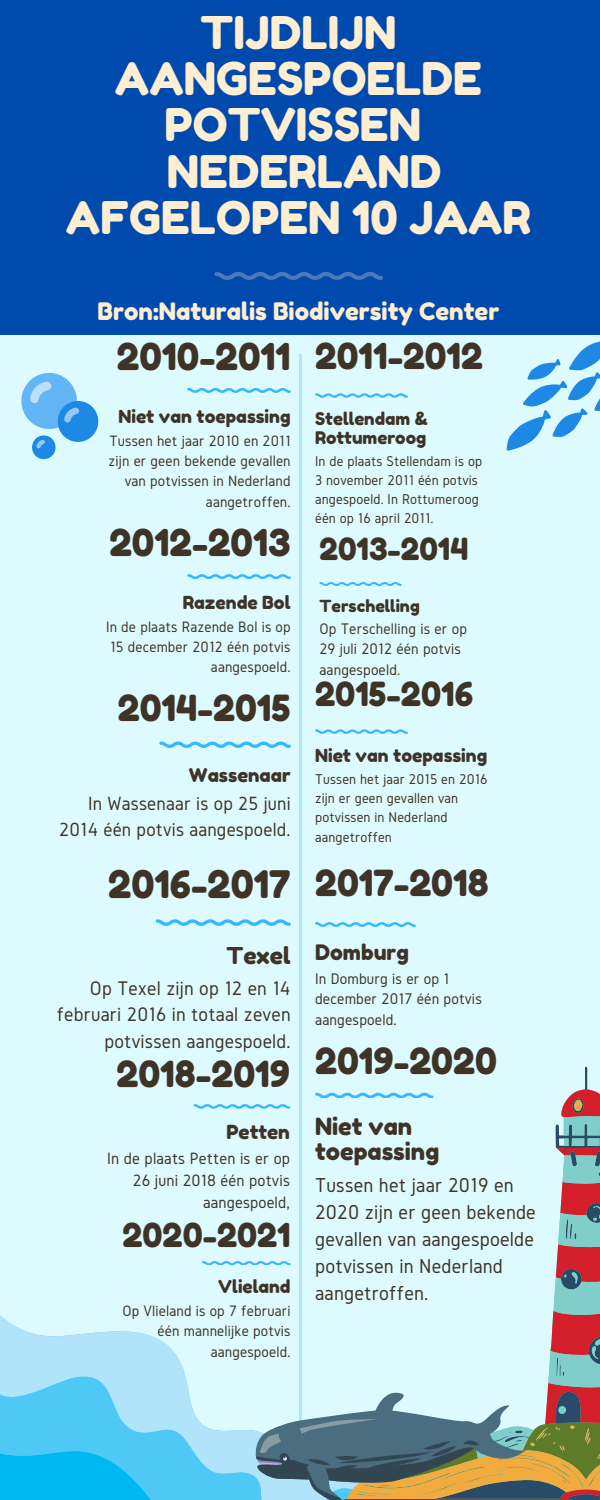
<style>
.page{position:relative;width:600px;height:1500px;background:#ddfbff}
.page>*{position:absolute;margin:0;border:0;box-sizing:border-box;transform-origin:0 0}
.t1{font:45px/46.2px "Fredoka One";color:#ffeed1;text-align:center}
.t2{font:38px "Fredoka One";color:#3e3326}
.t3{font:37px "Fredoka One";color:#3e3326}
.t4{font:36px "Fredoka One";color:#3e3326}
.t5{font:35.7px "Fredoka One";color:#3e3326}
.t6{font:33.2px "Fredoka One";color:#3e3326}
.t7{font:33px "Fredoka One";color:#3e3326}
.t8{font:30.5px "Fredoka One";color:#3e3326}
.t9{font:24.1px "Fredoka One";color:#ffeed1}
.t10{font:23.8px/25px "Fredoka One";color:#3e3326}
.t11{font:23.2px "Fredoka One";color:#3e3326}
.t12{font:21.3px "Fredoka One";color:#3e3326}
.t13{font:20.9px/27.1px "Gidole";letter-spacing:.01em;color:#3e3326}
.t14{font:20.4px/26.4px "Gidole";letter-spacing:.01em;color:#3e3326;text-align:right}
.t15{font:19.8px/25.7px "Gidole";letter-spacing:.01em;color:#3e3326;text-align:right}
.t16{font:19.4px "Fredoka One";color:#3e3326}
.t17{font:18.8px "Fredoka One";color:#3e3326}
.t18{font:18px "Fredoka One";color:#3e3326}
.t19{font:17.8px "Fredoka One";color:#3e3326}
.t20{font:17.4px/18.1px "Fredoka One";color:#3e3326}
.t21{font:17.1px/22.1px "Gidole";letter-spacing:.01em;color:#3e3326;text-align:right}
.t22{font:16.6px "Fredoka One";color:#3e3326}
.t23{font:16px/20.7px "Gidole";letter-spacing:.01em;color:#3e3326}
.t24{font:15.9px/20.6px "Gidole";letter-spacing:.01em;color:#3e3326}
.t25{font:15.7px/20.3px "Gidole";letter-spacing:.01em;color:#3e3326;text-align:right}
.t26{font:15.6px/20.3px "Gidole";letter-spacing:.01em;color:#3e3326;text-align:right}
.t27{font:14.7px/19.1px "Gidole";letter-spacing:.01em;color:#3e3326}
</style>
<div class="page">
<hr style="left:299px;top:354px;width:3px;height:1089px;background:#38b6ff">
<div style="left:0;top:0;width:600px;height:335px;background:#004aad"></div>
<svg style="left:214px;top:272px;width:169px;height:8px"></svg>
<svg style="left:156px;top:920px;width:135px;height:5px"></svg>
<svg style="left:315px;top:922px;width:101px;height:5px"></svg>
<svg style="left:194px;top:1104px;width:96px;height:4px"></svg>
<svg style="left:315px;top:1093px;width:27px;height:5px"></svg>
<svg style="left:21px;top:373px;width:77px;height:86px"></svg>
<svg style="left:506px;top:341px;width:94px;height:110px"></svg>
<svg style="left:0;top:1279px;width:302px;height:221px"></svg>
<svg style="left:567px;top:1067px;width:33px;height:32px"></svg>
<svg style="left:548px;top:1099px;width:52px;height:278px"></svg>
<svg style="left:246px;top:1351px;width:56px;height:149px"></svg>
<svg style="left:251px;top:1377px;width:349px;height:123px"></svg>
<svg style="left:315px;top:730px;width:93px;height:3px"></svg>
<svg style="left:159px;top:742px;width:132px;height:5px"></svg>
<svg style="left:319px;top:582px;width:83px;height:4px"></svg>
<svg style="left:187px;top:574px;width:104px;height:5px"></svg>
<svg style="left:187px;top:388px;width:104px;height:4px"></svg>
<svg style="left:315px;top:393px;width:93px;height:4px"></svg>
<p class="t1" style="left:115px;top:9px;width:369px">TIJDLIJN<br>AANGESPOELDE<br>POTVISSEN<br>NEDERLAND</p>
<p class="t1" style="left:66px;top:194px;width:467px">AFGELOPEN 10 JAAR</p>
<p class="t9" style="left:98px;top:297px;width:403px">Bron:Naturalis Biodiversity Center</p>
<p class="t3" style="left:117px;top:334px;width:175px">2010-2011</p>
<p class="t18" style="left:118px;top:405px;width:174px">Niet van toepassing</p>
<p class="t26" style="left:109px;top:430px;width:184px">Tussen het jaar 2010 en 2011 zijn er geen bekende gevallen van potvissen in Nederland aangetroffen.</p>
<p class="t3" style="left:109px;top:520px;width:183px">2012-2013</p>
<p class="t18" style="left:183px;top:591px;width:109px">Razende Bol</p>
<p class="t26" style="left:106px;top:616px;width:186px">In de plaats Razende Bol is op<br>15 december 2012 één potvis aangespoeld.</p>
<p class="t4" style="left:118px;top:686px;width:174px">2014-2015</p>
<p class="t17" style="left:189px;top:764px;width:103px">Wassenaar</p>
<p class="t15" style="left:59px;top:791px;width:233px">In Wassenaar is op 25 juni<br>2014 één potvis aangespoeld.</p>
<p class="t2" style="left:108px;top:861px;width:184px">2016-2017</p>
<p class="t11" style="left:226px;top:942px;width:66px">Texel</p>
<p class="t14" style="left:57px;top:975px;width:235px">Op Texel zijn op 12 en 14 februari 2016 in totaal zeven potvissen aangespoeld.</p>
<p class="t4" style="left:116px;top:1052px;width:175px">2018-2019</p>
<p class="t16" style="left:226px;top:1120px;width:65px">Petten</p>
<p class="t21" style="left:107px;top:1147px;width:184px">In de plaats Petten is er op<br>26 juni 2018 één potvis aangespoeld,</p>
<p class="t7" style="left:123px;top:1215px;width:170px">2020-2021</p>
<p class="t19" style="left:218px;top:1276px;width:74px">Vlieland</p>
<p class="t25" style="left:122px;top:1300px;width:170px">Op Vlieland is op 7 februari één mannelijke potvis aangespoeld.</p>
<p class="t5" style="left:315px;top:334px;width:169px">2011-2012</p>
<p class="t20" style="left:315px;top:410px;width:114px">Stellendam &amp;<br>Rottumeroog</p>
<p class="t27" style="left:315px;top:451px;width:169px">In de plaats Stellendam is op<br>3 november 2011 één potvis angespoeld. In Rottumeroog één op 16 april 2011.</p>
<p class="t8" style="left:319px;top:531px;width:151px">2013-2014</p>
<p class="t22" style="left:319px;top:596px;width:102px">Terschelling</p>
<p class="t24" style="left:319px;top:618px;width:149px">Op Terschelling is er op<br>29 juli 2012 één potvis aangespoeld.</p>
<p class="t6" style="left:315px;top:673px;width:160px">2015-2016</p>
<p class="t18" style="left:315px;top:745px;width:174px">Niet van toepassing</p>
<p class="t27" style="left:315px;top:770px;width:174px">Tussen het jaar 2015 en 2016 zijn er geen gevallen van potvissen in Nederland aangetroffen</p>
<p class="t4" style="left:315px;top:861px;width:175px">2017-2018</p>
<p class="t12" style="left:315px;top:939px;width:95px">Domburg</p>
<p class="t23" style="left:315px;top:968px;width:168px">In Domburg is er op 1 december 2017 één potvis aangespoeld.</p>
<p class="t4" style="left:315px;top:1039px;width:183px">2019-2020</p>
<p class="t10" style="left:315px;top:1114px;width:126px">Niet van toepassing</p>
<p class="t13" style="left:315px;top:1171px;width:222px">Tussen het jaar 2019 en<br>2020 zijn er geen bekende gevallen van aangespoelde potvissen in Nederland aangetroffen.</p>
</div>
